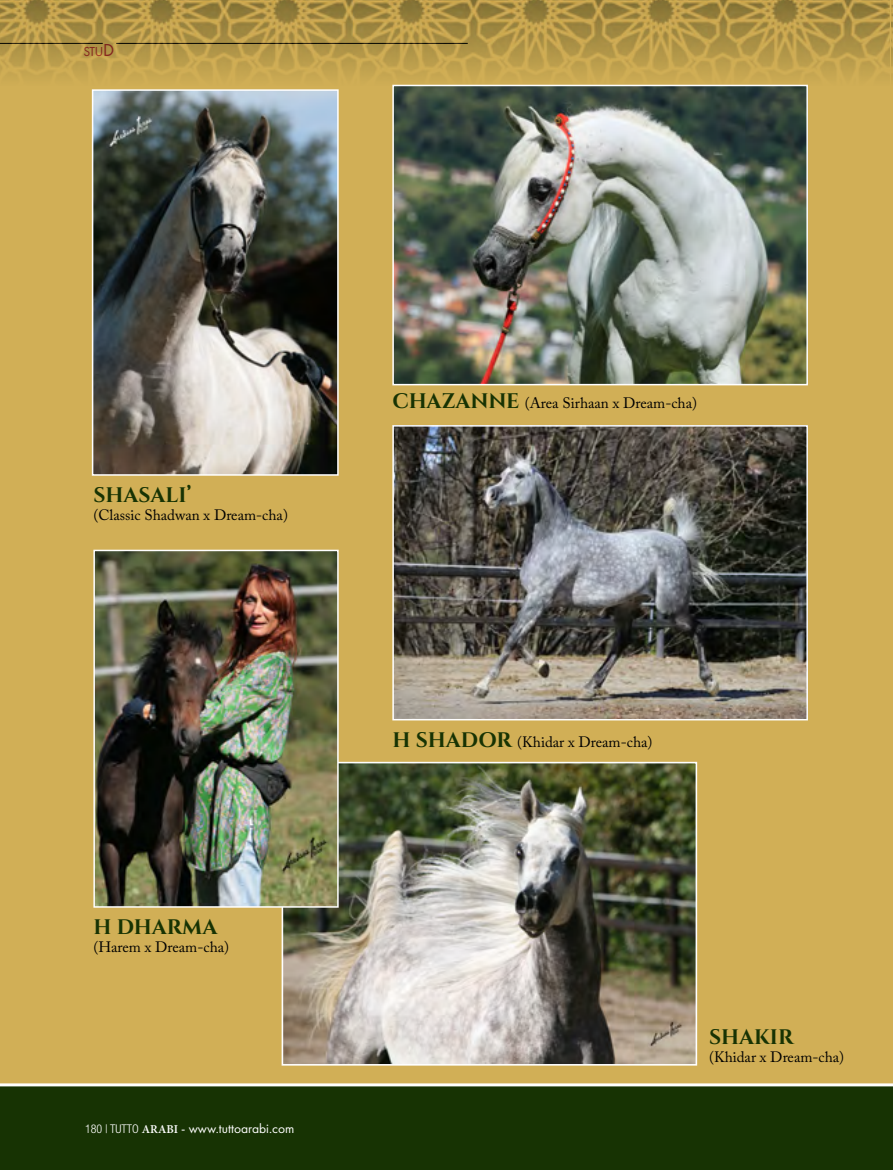
<style>
.page{position:relative;width:893px;height:1170px;background:#fff}
.page>*{position:absolute;margin:0;border:0;box-sizing:border-box;transform-origin:0 0}
.t1{font:700 21px "Cinzel";color:#173303}
.t2{font:15px "Adobe Caslon Pro";color:#000}
.t3{font:13.5px "Futura PT";color:#fff}
.t4{font:13.5px "Futura PT";color:#9c2724}
.s1{font-size:18px}
.s2{font-family:"Helvetica Neue LT Std";font-weight:300;font-stretch:condensed;font-size:12px}
.s3{font-family:"Minion Pro";font-weight:600;font-size:12px}
.s4{font-family:"Cinzel";font-weight:700;font-size:21px;color:#173303}
</style>
<div class="page">
<div style="left:0;top:0;width:893px;height:1169px;background:#d1af56"></div>
<div style="left:0;top:1084px;width:893px;height:85px;background:#173303"></div>
<hr style="left:0;top:1083px;width:893px;height:3px;background:#fff">
<img style="left:0;top:0;width:890px;height:129px">
<hr style="left:891px;top:0;width:2px;height:129px;background:#fff">
<img style="left:395px;top:88px;width:410px;height:294px">
<div style="left:392px;top:85px;width:416px;height:300px;border:2px solid #fff"></div>
<img style="left:395px;top:428px;width:410px;height:289px">
<div style="left:392px;top:425px;width:416px;height:295px;border:2px solid #fff"></div>
<img style="left:285px;top:764px;width:409px;height:298px">
<div style="left:282px;top:761px;width:415px;height:304px;border:2px solid #fff"></div>
<img style="left:95px;top:92px;width:241px;height:380px">
<div style="left:92px;top:89px;width:247px;height:386px;border:2px solid #fff"></div>
<img style="left:96px;top:552px;width:240px;height:352px">
<div style="left:93px;top:549px;width:246px;height:358px;border:2px solid #fff"></div>
<p class="t4" style="left:83px;top:44px;width:33px">STU<span class="s1">D</span></p>
<h1 class="t1" style="left:93px;top:481px;width:100px">SHASALI’</h1>
<p class="t2" style="left:93px;top:505px;width:196px">(Classic Shadwan x Dream-cha)</p>
<h1 class="t1" style="left:93px;top:913px;width:125px">H DHARMA</h1>
<p class="t2" style="left:93px;top:937px;width:137px">(Harem x Dream-cha)</p>
<p class="t3" style="left:85px;top:1119px;width:211px"><span class="s2">180 | TUTTO</span> <span class="s3">ARABI</span> - www.tuttoarabi.com</p>
<p class="t2" style="left:392px;top:394px;width:306px"><span class="s4">CHAZANNE</span> (Area Sirhaan x Dream-cha)</p>
<p class="t2" style="left:392px;top:732px;width:262px"><span class="s4">H SHADOR</span> (Khidar x Dream-cha)</p>
<h1 class="t1" style="left:709px;top:1023px;width:86px">SHAKIR</h1>
<p class="t2" style="left:709px;top:1047px;width:137px">(Khidar x Dream-cha)</p>
</div>
